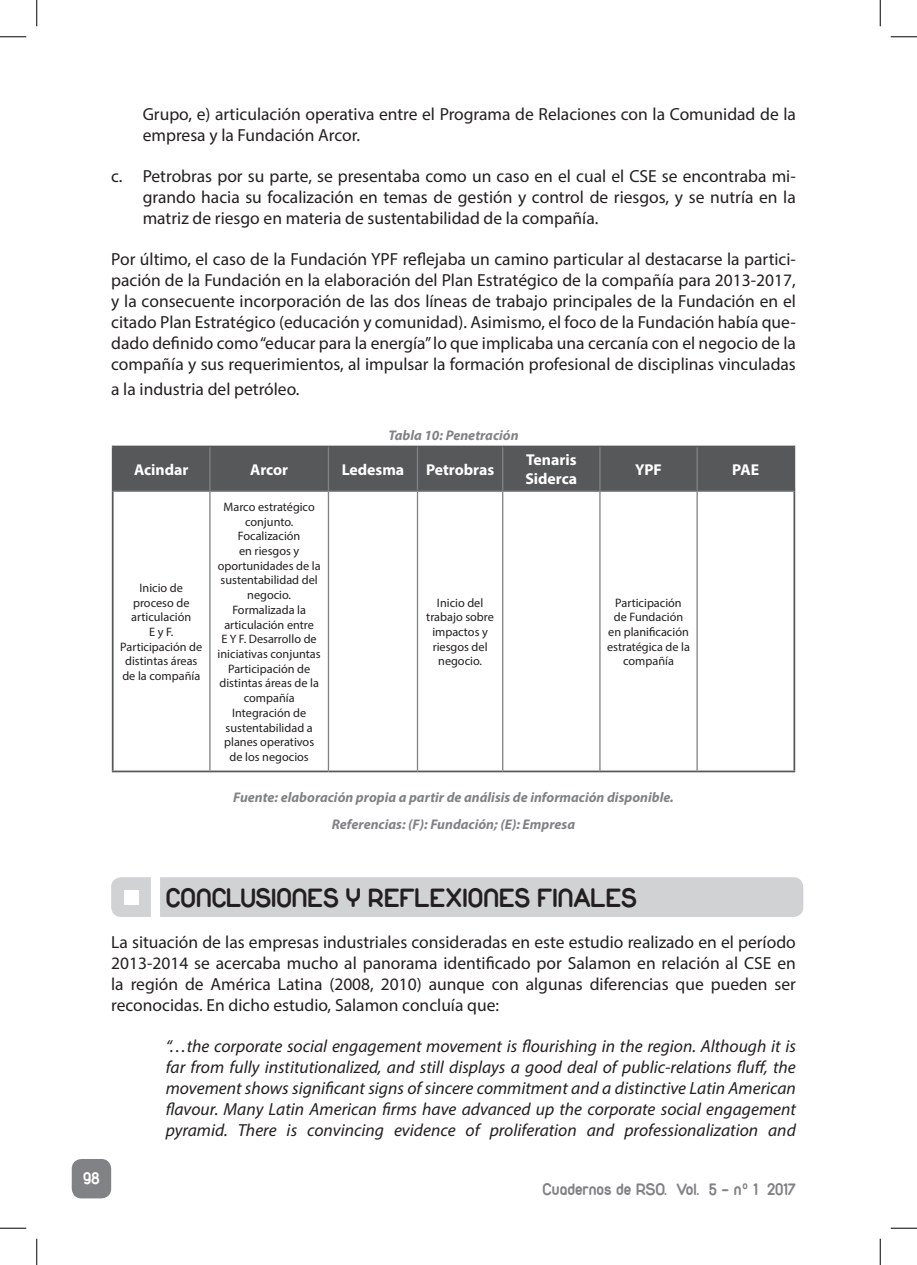
<style>
.page{position:relative;width:917px;height:1265px;background:#fff}
.page>*{position:absolute;margin:0;border:0;box-sizing:border-box;transform-origin:0 0}
.SUBTITULO{font:28px "Duepuntozerobold";color:#231f20}
.t1{font:17.5px/21px "Myriad Pro";color:#231f20;text-align:justify}
.PARRAFO_CITADO{font:italic 17.5px/21px "Myriad Pro";color:#231f20;text-align:justify}
.t2{font:17.5px "Duepuntozerobold";color:#808285}
.t3{font:17.5px "Duepuntozerobold";color:#fff}
.TABLAS__titulo{font:700 15.75px "Myriad Pro";color:#fff}
.PIE_DE_FOTO{font:italic 700 14px "Myriad Pro";color:#808285}
.TABLAS_-_texto{font:12.25px/14.7px "Myriad Pro";color:#231f20;text-align:center}
</style>
<div class="page">
<div style="left:72px;top:1158px;width:39px;height:40px;background:#808285;border-radius:10px"></div>
<div style="left:111px;top:877px;width:692px;height:39px;background:#d1d2d4"></div>
<div style="left:124px;top:889px;width:14px;height:15px;background:#fff"></div>
<div style="left:114px;top:447px;width:679px;height:43px;background:#57585a"></div>
<hr style="left:112px;top:445px;width:98px;height:2px;background:#57585a">
<hr style="left:112px;top:447px;width:2px;height:44px;background:#57585a">
<hr style="left:210px;top:445px;width:118px;height:2px;background:#57585a">
<hr style="left:328px;top:445px;width:89px;height:2px;background:#57585a">
<hr style="left:417px;top:445px;width:86px;height:2px;background:#57585a">
<hr style="left:503px;top:445px;width:97px;height:2px;background:#57585a">
<hr style="left:600px;top:445px;width:97px;height:2px;background:#57585a">
<hr style="left:697px;top:445px;width:98px;height:2px;background:#57585a">
<hr style="left:793px;top:447px;width:2px;height:44px;background:#57585a">
<hr style="left:112px;top:491px;width:2px;height:279px;background:#57585a">
<hr style="left:793px;top:491px;width:2px;height:279px;background:#57585a">
<hr style="left:112px;top:770px;width:98px;height:2px;background:#57585a">
<hr style="left:210px;top:770px;width:118px;height:2px;background:#57585a">
<hr style="left:328px;top:770px;width:89px;height:2px;background:#57585a">
<hr style="left:417px;top:770px;width:86px;height:2px;background:#57585a">
<hr style="left:503px;top:770px;width:97px;height:2px;background:#57585a">
<hr style="left:600px;top:770px;width:97px;height:2px;background:#57585a">
<hr style="left:697px;top:770px;width:98px;height:2px;background:#57585a">
<hr style="left:209px;top:447px;width:2px;height:43px;background:#808285">
<hr style="left:328px;top:447px;width:1px;height:43px;background:#808285">
<hr style="left:417px;top:447px;width:1px;height:43px;background:#808285">
<hr style="left:502px;top:447px;width:1px;height:43px;background:#808285">
<hr style="left:599px;top:447px;width:1px;height:43px;background:#808285">
<hr style="left:696px;top:447px;width:2px;height:43px;background:#808285">
<hr style="left:114px;top:490px;width:96px;height:2px;background:#808285">
<hr style="left:210px;top:490px;width:118px;height:2px;background:#808285">
<hr style="left:209px;top:492px;width:2px;height:278px;background:#808285">
<hr style="left:328px;top:490px;width:89px;height:2px;background:#808285">
<hr style="left:328px;top:492px;width:1px;height:278px;background:#808285">
<hr style="left:417px;top:490px;width:86px;height:2px;background:#808285">
<hr style="left:417px;top:492px;width:1px;height:278px;background:#808285">
<hr style="left:503px;top:490px;width:97px;height:2px;background:#808285">
<hr style="left:502px;top:492px;width:1px;height:278px;background:#808285">
<hr style="left:600px;top:490px;width:97px;height:2px;background:#808285">
<hr style="left:599px;top:492px;width:1px;height:278px;background:#808285">
<hr style="left:697px;top:490px;width:96px;height:2px;background:#808285">
<hr style="left:696px;top:492px;width:2px;height:278px;background:#808285">
<svg style="left:0;top:36px;width:26px;height:1px"></svg>
<svg style="left:891px;top:36px;width:26px;height:1px"></svg>
<svg style="left:0;top:1227px;width:26px;height:1px"></svg>
<svg style="left:891px;top:1227px;width:26px;height:1px"></svg>
<svg style="left:36px;top:0;width:1px;height:26px"></svg>
<svg style="left:36px;top:1238px;width:1px;height:26px"></svg>
<svg style="left:880px;top:0;width:1px;height:26px"></svg>
<svg style="left:880px;top:1238px;width:1px;height:26px"></svg>
<p class="t1" style="left:143px;top:103px;width:655px">Grupo, e) articulación operativa entre el Programa de Relaciones con la Comunidad de la empresa y la Fundación Arcor.</p>
<p class="t1" style="left:143px;top:165px;width:655px;text-indent:-32px">c. Petrobras por su parte, se presentaba como un caso en el cual el CSE se encontraba mi&shy;grando hacia su focalización en temas de gestión y control de riesgos, y se nutría en la matriz de riesgo en materia de sustentabilidad de la compañía.</p>
<p class="t1" style="left:111px;top:248px;width:686px">Por último, el caso de la Fundación YPF reflejaba un camino particular al destacarse la partici&shy;pación de la Fundación en la elaboración del Plan Estratégico de la compañía para 2013-2017, y la consecuente incorporación de las dos líneas de trabajo principales de la Fundación en el citado Plan Estratégico (educación y comunidad). Asimismo, el foco de la Fundación había que&shy;dado definido como “educar para la energía” lo que implicaba una cercanía con el negocio de la compañía y sus requerimientos, al impulsar la formación profesional de disciplinas vinculadas</p>
<p class="t1" style="left:111px;top:378px;width:190px">a la industria del petróleo.</p>
<p class="PIE_DE_FOTO" style="left:388px;top:425px;width:132px">Tabla 10: Penetración</p>
<p class="TABLAS__titulo" style="left:134px;top:459px;width:56px">Acindar</p>
<p class="TABLAS__titulo" style="left:250px;top:459px;width:40px">Arcor</p>
<p class="TABLAS__titulo" style="left:342px;top:459px;width:64px">Ledesma</p>
<p class="TABLAS__titulo" style="left:426px;top:459px;width:70px">Petrobras</p>
<p class="TABLAS__titulo" style="left:526px;top:449px;width:52px">Tenaris</p>
<p class="TABLAS__titulo" style="left:525px;top:468px;width:53px">Siderca</p>
<p class="TABLAS__titulo" style="left:635px;top:459px;width:28px">YPF</p>
<p class="TABLAS__titulo" style="left:732px;top:459px;width:28px">PAE</p>
<p class="TABLAS_-_texto" style="left:131px;top:580px;width:62px">Inicio de proceso de articulación<br>E y F.</p>
<p class="TABLAS_-_texto" style="left:120px;top:639px;width:84px;text-align:left">Participación de distintas áreas de la compañía</p>
<p class="TABLAS_-_texto" style="left:224px;top:499px;width:93px">Marco estratégico conjunto.</p>
<p class="TABLAS_-_texto" style="left:218px;top:528px;width:104px">Focalización<br>en riesgos y oportunidades de la sustentabilidad del negocio.</p>
<p class="TABLAS_-_texto" style="left:218px;top:602px;width:105px">Formalizada la articulación entre<br>E Y F. Desarrollo de iniciativas conjuntas</p>
<p class="TABLAS_-_texto" style="left:219px;top:661px;width:101px">Participación de distintas áreas de la compañía</p>
<p class="TABLAS_-_texto" style="left:224px;top:705px;width:92px">Integración de sustentabilidad a planes operativos de los negocios</p>
<p class="TABLAS_-_texto" style="left:426px;top:594px;width:69px">Inicio del trabajo sobre impactos y riesgos del negocio.</p>
<p class="TABLAS_-_texto" style="left:607px;top:594px;width:85px">Participación<br>de Fundación en planificación estratégica de la compañía</p>
<p class="PIE_DE_FOTO" style="left:233px;top:788px;width:442px">Fuente: elaboración propia a partir de análisis de información disponible.</p>
<p class="PIE_DE_FOTO" style="left:332px;top:814px;width:245px">Referencias: (F): Fundación; (E): Empresa</p>
<p class="SUBTITULO" style="left:166px;top:881px;width:472px">CONCLUSIONES Y REFLEXIONES FINALES</p>
<p class="t1" style="left:111px;top:931px;width:686px">La situación de las empresas industriales consideradas en este estudio realizado en el período 2013-2014 se acercaba mucho al panorama identificado por Salamon en relación al CSE en la región de América Latina (2008, 2010) aunque con algunas diferencias que pueden ser reconocidas. En dicho estudio, Salamon concluía que:</p>
<p class="PARRAFO_CITADO" style="left:166px;top:1034px;width:632px">“…the corporate social engagement movement is flourishing in the region. Although it is far from fully institutionalized, and still displays a good deal of public-relations fluff, the movement shows significant signs of sincere commitment and a distinctive Latin American flavour. Many Latin American firms have advanced up the corporate social engagement pyramid. There is convincing evidence of proliferation and professionalization and</p>
<p class="t3" style="left:83px;top:1168px;width:18px">98</p>
<p class="t2" style="left:543px;top:1178px;width:255px">Cuadernos de RSO. Vol. 5 - nº 1 2017</p>
</div>
